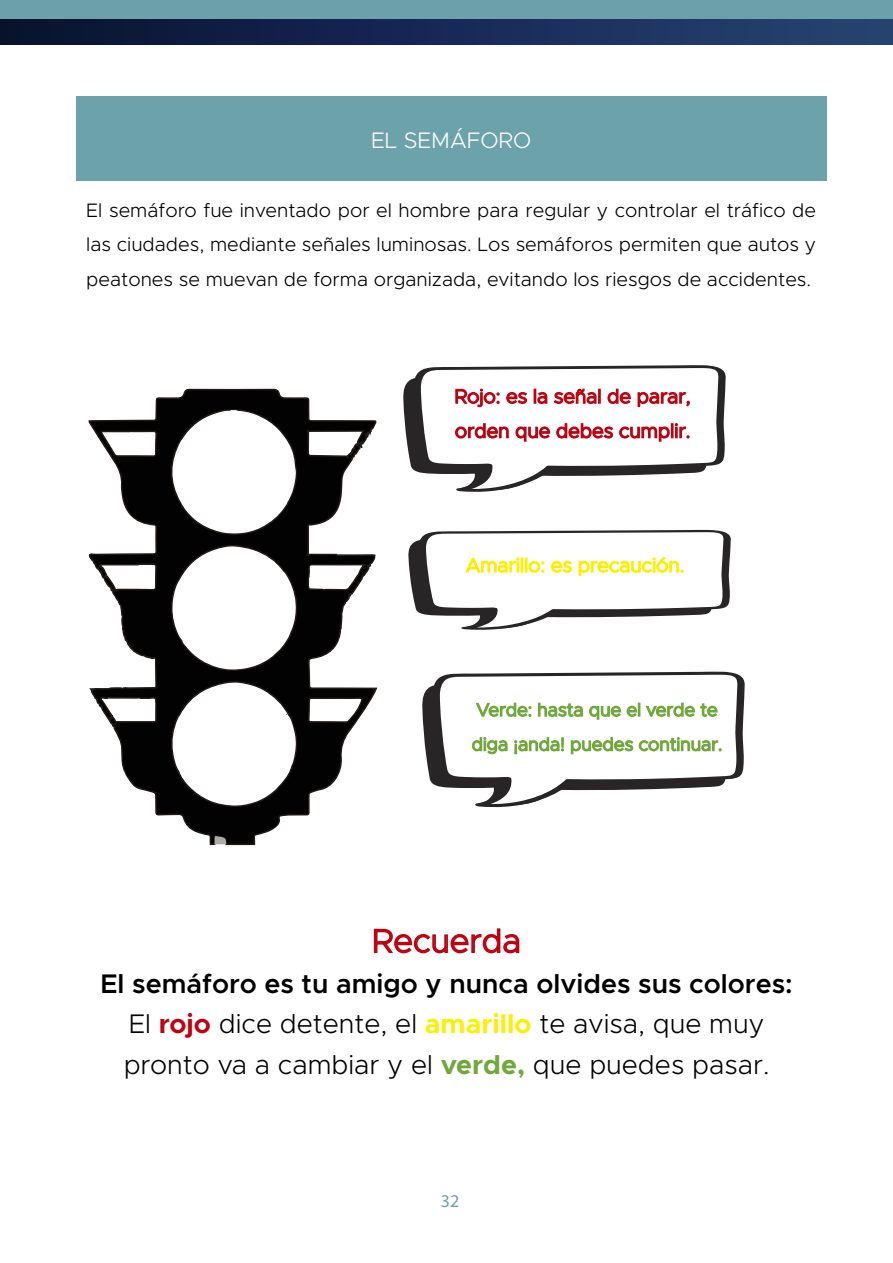
<style>
.page{position:relative;width:893px;height:1263px;background:#fff}
.page>*{position:absolute;margin:0;border:0;box-sizing:border-box;transform-origin:0 0}
.t1{font:300 33px "Metropolis";color:#bf0411}
.t2{font:300 27px/40.5px "Metropolis";color:#000;text-align:center}
.t3{font:300 22.5px "Metropolis";color:#fff}
.t4{font:300 19.5px/34.5px "Metropolis";color:#000;text-align:justify}
.t5{font:18px "Myriad Pro";color:#6ca1a9}
.s1{font-weight:600}
.s2{font-weight:700;color:#bf0411}
.s3{font-weight:700;color:#feee00}
.s4{font-weight:700;color:#70a83b}
</style>
<div class="page">
<div style="left:76px;top:96px;width:750px;height:85px;background:#6ca2aa"></div>
<div style="left:0;top:0;width:893px;height:20px;background:#6ca1a9"></div>
<div style="left:0;top:20px;width:893px;height:24px;background:linear-gradient(to right,#071031,#274377)"></div>
<svg style="left:88px;top:388px;width:290px;height:458px"></svg>
<svg style="left:215px;top:836px;width:11px;height:8px"></svg>
<svg style="left:336px;top:554px;width:40px;height:3px"></svg>
<svg style="left:307px;top:525px;width:2px;height:31px"></svg>
<svg style="left:343px;top:594px;width:9px;height:13px"></svg>
<svg style="left:122px;top:625px;width:8px;height:21px"></svg>
<svg style="left:339px;top:624px;width:2px;height:10px"></svg>
<svg style="left:143px;top:655px;width:13px;height:4px"></svg>
<svg style="left:138px;top:563px;width:17px;height:2px"></svg>
<svg style="left:308px;top:576px;width:1px;height:12px"></svg>
<svg style="left:230px;top:410px;width:8px;height:2px"></svg>
<svg style="left:150px;top:697px;width:6px;height:2px"></svg>
<svg style="left:109px;top:586px;width:14px;height:32px"></svg>
<svg style="left:347px;top:428px;width:26px;height:31px"></svg>
<svg style="left:358px;top:563px;width:14px;height:16px"></svg>
<svg style="left:308px;top:430px;width:1px;height:24px"></svg>
<svg style="left:89px;top:688px;width:52px;height:40px"></svg>
<svg style="left:93px;top:561px;width:14px;height:19px"></svg>
<svg style="left:403px;top:365px;width:323px;height:127px"></svg>
<svg style="left:408px;top:530px;width:323px;height:100px"></svg>
<svg style="left:422px;top:671px;width:323px;height:137px"></svg>
<svg style="left:373px;top:928px;width:147px;height:26px"></svg>
<p class="t3" style="left:371px;top:126px;width:162px">EL SEMÁFORO</p>
<p class="t4" style="left:86px;top:193px;width:731px">El semáforo fue inventado por el hombre para regular y controlar el tráfico de las ciudades, mediante señales luminosas. Los semáforos permiten que autos y peatones se muevan de forma organizada, evitando los riesgos de accidentes.</p>
<h1 class="t1" style="left:372px;top:920px;width:151px">Recuerda</h1>
<h2 class="t2" style="left:100px;top:963px;width:694px"><span class="s1">El semáforo es tu amigo y nunca olvides sus colores:<br></span>El <span class="s2">rojo</span> dice detente, el <span class="s3">amarillo</span> te avisa, que muy pronto va a cambiar y el <span class="s4">verde,</span> que puedes pasar.</h2>
<p class="t5" style="left:441px;top:1190px;width:20px">32</p>
</div>
